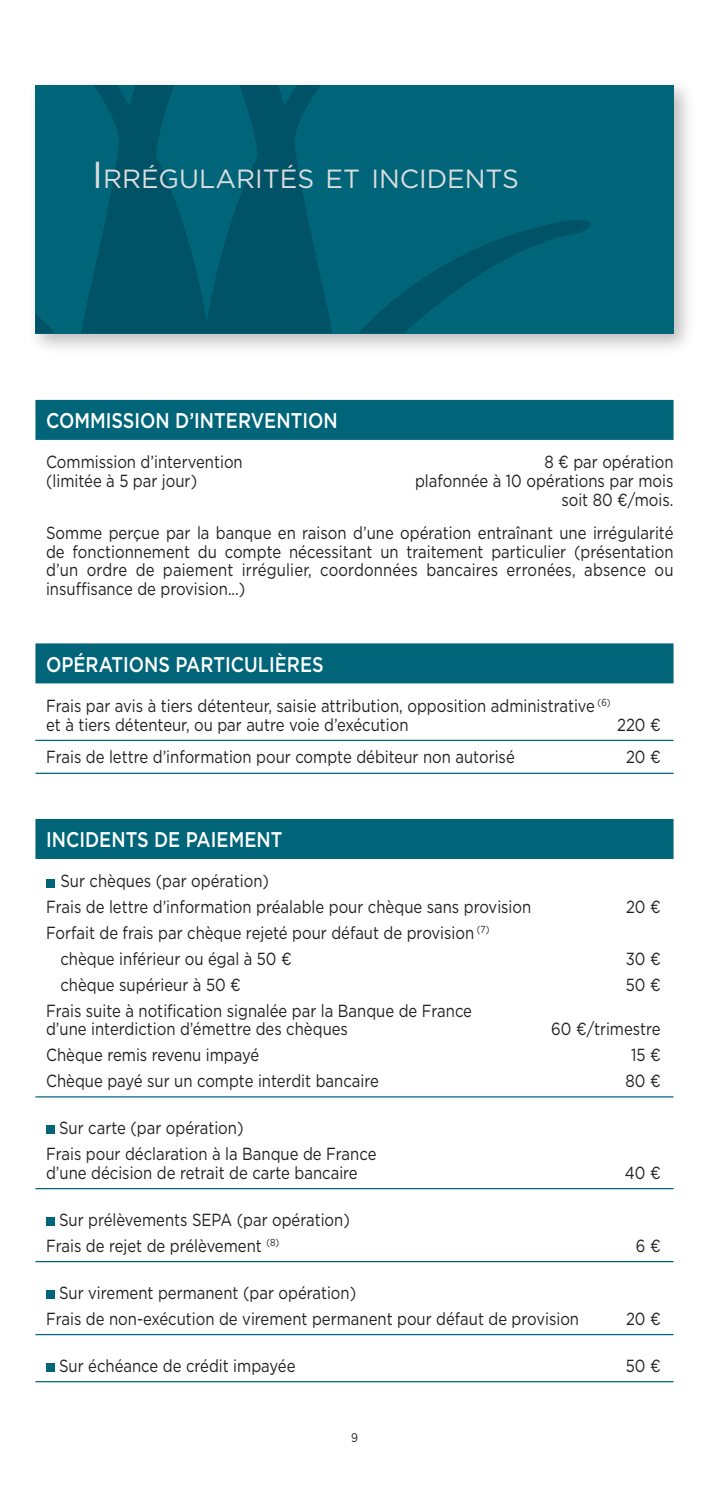
<style>
.page{position:relative;width:709px;height:1489px;background:#fff}
.page>*{position:absolute;margin:0;border:0;box-sizing:border-box;transform-origin:0 0}
.t1{font:26.25px "Gotham";color:#dcdddf}
.t2{font:500 21.25px "Gotham";color:#fff;scale:.85 1}
.t3{font:17.5px/18.8px "Gotham";color:#231f20;scale:.85 1}
.t4{font:12.5px "Gotham";color:#231f20;scale:.85 1}
.s1{font-size:37.5px}
</style>
<div class="page">
<div style="left:27px;top:77px;width:669px;height:279px;background:#231f20;opacity:.3"></div>
<div style="left:35px;top:85px;width:638px;height:248px;background:#016579"></div>
<svg style="left:35px;top:85px;width:556px;height:248px"></svg>
<div style="left:35px;top:400px;width:638px;height:40px;background:#016579"></div>
<div style="left:35px;top:643px;width:638px;height:40px;background:#016579"></div>
<hr style="left:35px;top:739px;width:638px;height:2px;background:#016579">
<hr style="left:35px;top:772px;width:638px;height:2px;background:#016579">
<div style="left:35px;top:819px;width:638px;height:40px;background:#016579"></div>
<hr style="left:35px;top:1096px;width:638px;height:1px;background:#016579">
<hr style="left:35px;top:1187px;width:638px;height:2px;background:#016579">
<hr style="left:35px;top:1260px;width:638px;height:2px;background:#016579">
<hr style="left:35px;top:1333px;width:638px;height:1px;background:#016579">
<hr style="left:35px;top:1380px;width:638px;height:2px;background:#016579">
<div style="left:46px;top:878px;width:9px;height:9px;background:#016579"></div>
<div style="left:46px;top:1125px;width:9px;height:9px;background:#016579"></div>
<div style="left:46px;top:1217px;width:9px;height:8px;background:#016579"></div>
<div style="left:46px;top:1290px;width:9px;height:8px;background:#016579"></div>
<div style="left:46px;top:1363px;width:9px;height:8px;background:#016579"></div>
<h1 class="t1" style="left:92px;top:162px;width:428px"><span class="s1">I</span> RRÉGULARITÉS ET INCIDENTS</h1>
<p class="t2" style="left:46px;top:407px;width:345px">COMMISSION D’INTERVENTION</p>
<p class="t3" style="left:46px;top:452px;width:233px">Commission d’intervention</p>
<p class="t3" style="left:544px;top:452px;width:153px">8 € par opération</p>
<p class="t3" style="left:46px;top:471px;width:179px">(limitée à 5 par jour)</p>
<p class="t3" style="left:415px;top:471px;width:305px;text-align:right">plafonnée à 10 opérations par mois soit 80 €/mois.</p>
<p class="t3" style="left:46px;top:523px;width:739px;text-align:justify">Somme perçue par la banque en raison d’une opération entraînant une irrégularité de fonctionnement du compte nécessitant un traitement particulier (présentation d’un ordre de paiement irrégulier, coordonnées bancaires erronées, absence ou insuffisance de provision...)</p>
<p class="t2" style="left:46px;top:650px;width:328px">OPÉRATIONS PARTICULIÈRES</p>
<p class="t3" style="left:46px;top:695px;width:665px">Frais par avis à tiers détenteur, saisie attribution, opposition administrative <sup>(6) </sup>et à tiers détenteur, ou par autre voie d’exécution</p>
<p class="t3" style="left:617px;top:714px;width:53px">220 €</p>
<p class="t3" style="left:46px;top:747px;width:553px">Frais de lettre d’information pour compte débiteur non autorisé</p>
<p class="t3" style="left:626px;top:747px;width:42px">20 €</p>
<p class="t2" style="left:46px;top:825px;width:279px">INCIDENTS DE PAIEMENT</p>
<p class="t3" style="left:46px;top:867px;width:572px;line-height:25.8px;text-indent:14px">Sur chèques (par opération)<br>Frais de lettre d’information préalable pour chèque sans provision</p>
<p class="t3" style="left:60px;top:919px;width:506px;line-height:25.8px;text-indent:-14px">Forfait de frais par chèque rejeté pour défaut de provision <sup>(7) </sup>chèque inférieur ou égal à 50 €</p>
<p class="t3" style="left:626px;top:897px;width:42px">20 €</p>
<p class="t3" style="left:625px;top:948px;width:43px">30 €</p>
<p class="t3" style="left:60px;top:974px;width:214px">chèque supérieur à 50 €</p>
<p class="t3" style="left:626px;top:974px;width:43px">50 €</p>
<p class="t3" style="left:46px;top:1000px;width:502px">Frais suite à notification signalée par la Banque de France d’une interdiction d’émettre des chèques</p>
<p class="t3" style="left:551px;top:1019px;width:130px">60 €/trimestre</p>
<p class="t3" style="left:46px;top:1045px;width:252px">Chèque remis revenu impayé</p>
<p class="t3" style="left:631px;top:1045px;width:36px">15 €</p>
<p class="t3" style="left:46px;top:1071px;width:393px">Chèque payé sur un compte interdit bancaire</p>
<p class="t3" style="left:625px;top:1071px;width:43px">80 €</p>
<p class="t3" style="left:46px;top:1114px;width:390px;line-height:25.8px;text-indent:13px">Sur carte (par opération)<br>Frais pour déclaration à la Banque de France</p>
<p class="t3" style="left:46px;top:1162px;width:368px">d’une décision de retrait de carte bancaire</p>
<p class="t3" style="left:625px;top:1162px;width:44px">40 €</p>
<p class="t3" style="left:46px;top:1206px;width:359px;line-height:25.8px;text-indent:13px">Sur prélèvements SEPA (par opération)<br>Frais de rejet de prélèvement <sup>(8)</sup></p>
<p class="t3" style="left:636px;top:1235px;width:31px">6 €</p>
<p class="t3" style="left:46px;top:1279px;width:628px;line-height:25.8px;text-indent:13px">Sur virement permanent (par opération)<br>Frais de non-exécution de virement permanent pour défaut de provision</p>
<p class="t3" style="left:626px;top:1308px;width:42px">20 €</p>
<p class="t3" style="left:59px;top:1355px;width:280px">Sur échéance de crédit impayée</p>
<p class="t3" style="left:626px;top:1355px;width:43px">50 €</p>
<p class="t4" style="left:351px;top:1429px;width:10px">9</p>
</div>
